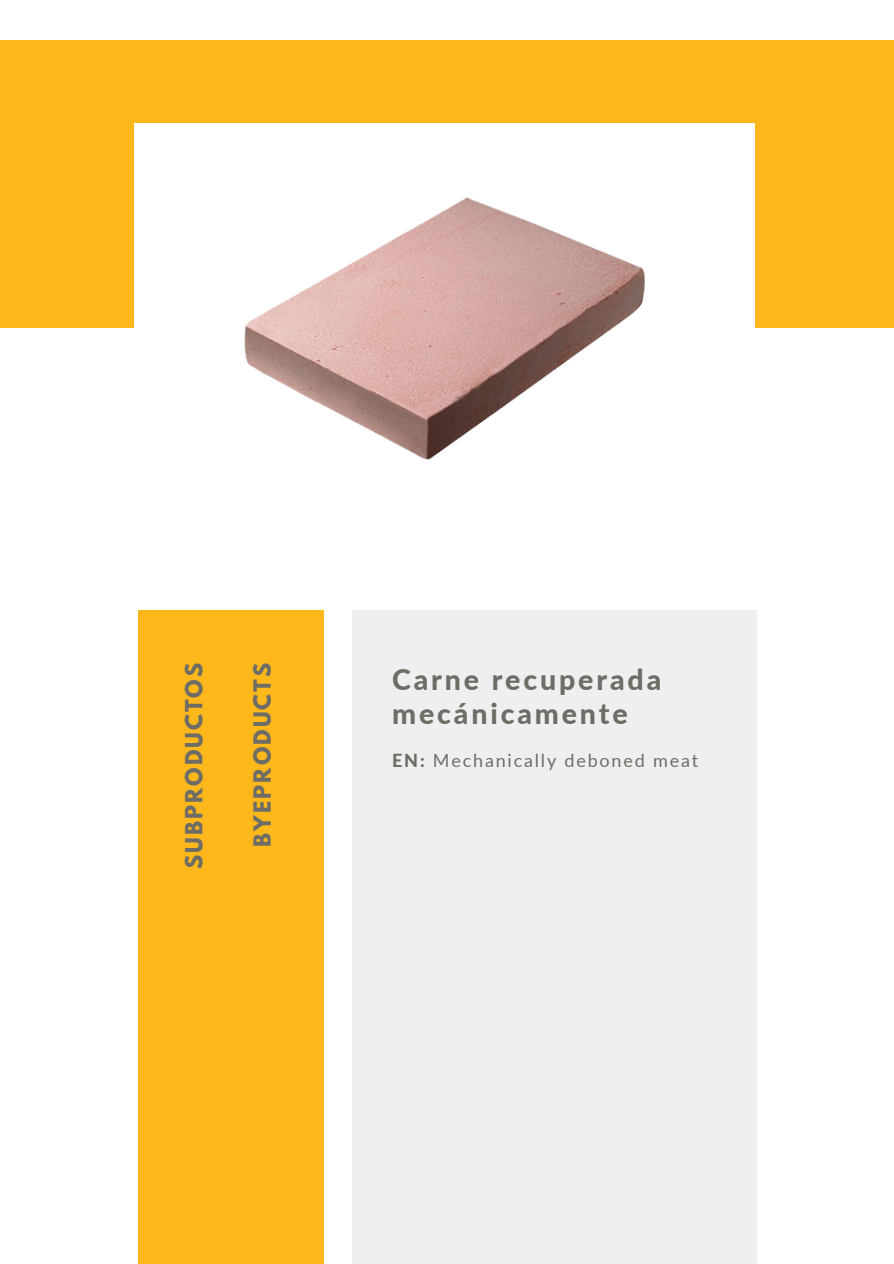
<style>
.page{position:relative;width:894px;height:1264px;background:#fff}
.page>*{position:absolute;margin:0;border:0;box-sizing:border-box;transform-origin:0 0}
.t1{font:800 28.5px/33.8px "Lato";letter-spacing:.1em;color:#6d6c65}
.t2{font:700 21px "League Spartan";letter-spacing:.1em;color:#6d6c65}
.t3{font:18px "Lato";letter-spacing:.1em;color:#6d6c65}
.s1{font-weight:800}
</style>
<div class="page">
<div style="left:0;top:40px;width:893px;height:287px;background:#ffb81c"></div>
<div style="left:352px;top:609px;width:404px;height:654px;background:#efefef"></div>
<div style="left:138px;top:609px;width:186px;height:654px;background:#ffb81c"></div>
<div style="left:134px;top:123px;width:620px;height:414px;background:#fff"></div>
<img style="left:244px;top:197px;width:401px;height:263px">
<p class="t2" style="left:184px;top:869px;width:208px;rotate:-90deg">SUBPRODUCTOS</p>
<p class="t2" style="left:252px;top:846px;width:185px;rotate:-90deg">BYEPRODUCTS</p>
<p class="t1" style="left:392px;top:662px;width:270px">Carne recuperada mecánicamente</p>
<p class="t3" style="left:392px;top:748px;width:307px"><span class="s1">EN:</span> Mechanically deboned meat</p>
</div>
